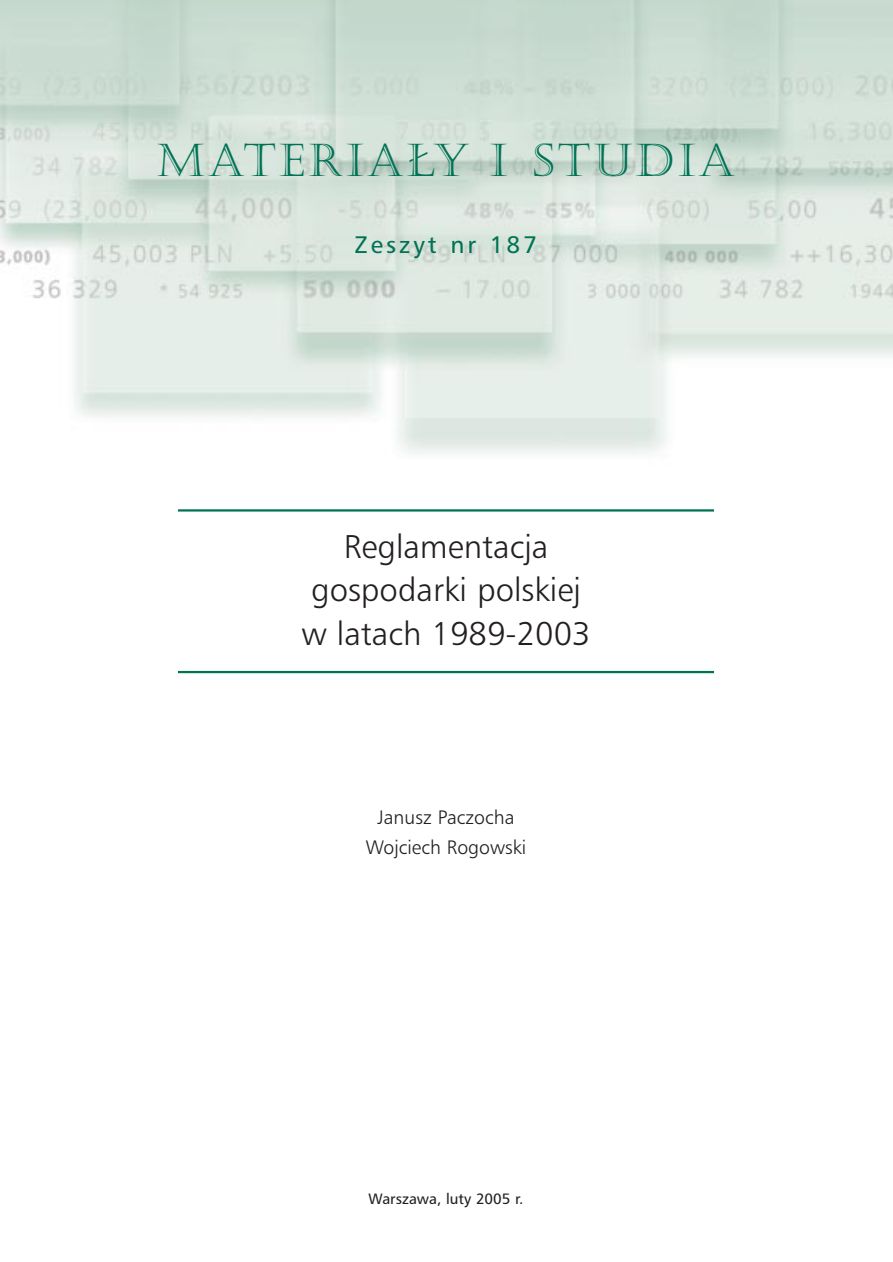
<style>
.page{position:relative;width:893px;height:1262px;background:#fff}
.page>*{position:absolute;margin:0;border:0;box-sizing:border-box;transform-origin:0 0}
.t1{font:45px "Castellar PL";letter-spacing:.07em;color:#007355}
.t2{font:300 33px/43.5px "Humanist Triple Seven PL";color:#231f1f;text-align:center}
.t3{font:24px "Humanist Triple Seven PL";letter-spacing:.125em;color:#007355}
.t4{font:300 19.5px/29.5px "Humanist Triple Seven PL";color:#231f1f;text-align:center}
.t5{font:15px "Humanist Triple Seven PL";color:#231f1f}
</style>
<div class="page">
<img style="left:1px;top:0;width:891px;height:674px">
<hr style="left:178px;top:509px;width:536px;height:2px;background:#007355">
<hr style="left:178px;top:671px;width:536px;height:2px;background:#007355">
<h1 class="t1" style="left:157px;top:134px;width:579px">MATERIA¸Y I STUDIA</h1>
<p class="t3" style="left:355px;top:235px;width:184px">Zeszyt nr 187</p>
<p class="t2" style="left:301px;top:527px;width:291px">Reglamentacja gospodarki polskiej w latach 1989-2003</p>
<p class="t4" style="left:366px;top:804px;width:162px">Janusz Paczocha<br>Wojciech Rogowski</p>
<p class="t5" style="left:368px;top:1192px;width:156px">Warszawa, luty 2005 r.</p>
</div>
